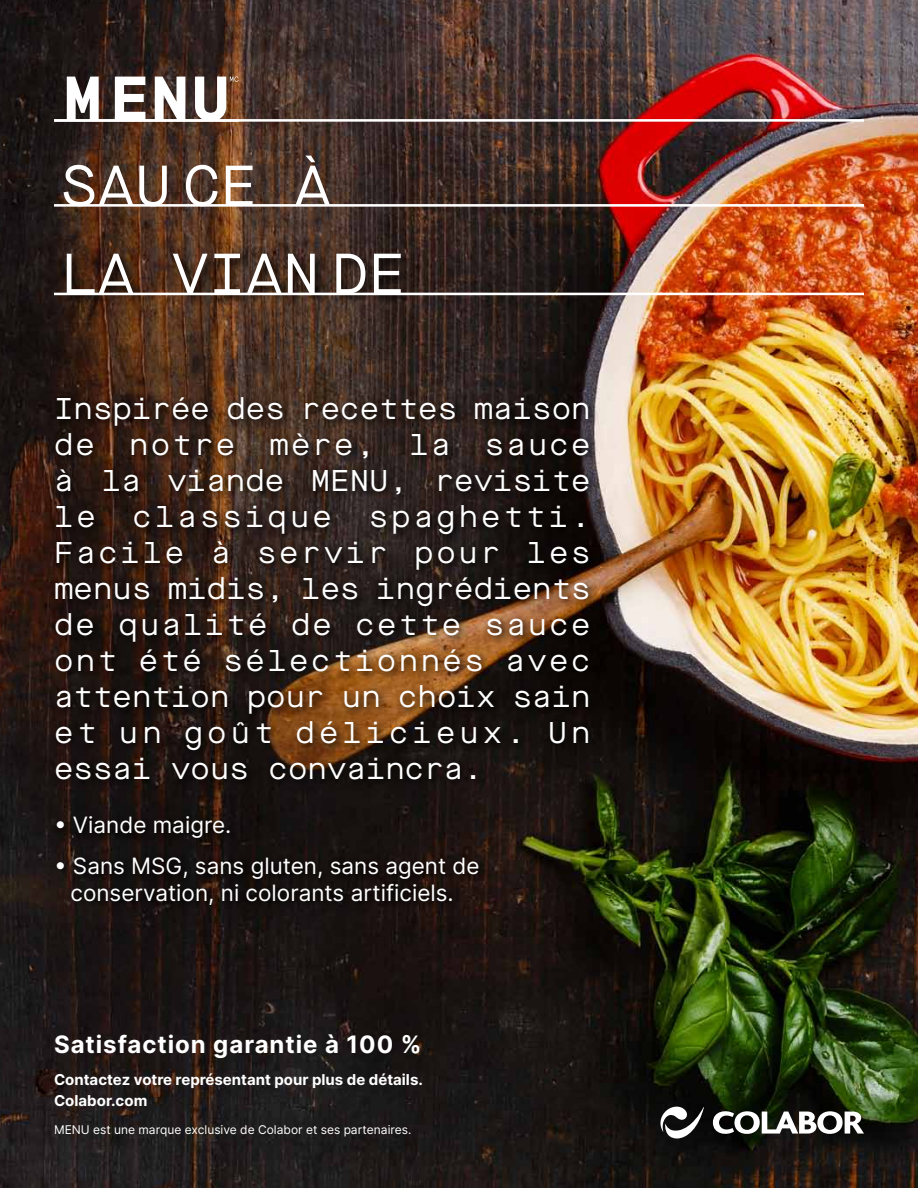
<style>
.page{position:relative;width:918px;height:1188px;background:#fff}
.page>*{position:absolute;margin:0;border:0;box-sizing:border-box;transform-origin:0 0}
.t1{font:57px/88.1px "Maison Neue Mono";color:#fff}
.t2{font:30px/36px "Maison Neue Mono";color:#fff;text-align:justify}
.t3{font:700 24px "Inter";letter-spacing:.04em;color:#fff}
.t4{font:22.5px/27px "Inter";color:#fff;text-align:center}
.t5{font:700 15px/21.6px "Inter";color:#fff}
.t6{font:12px "Inter";color:#fff}
</style>
<div class="page">
<img style="left:0;top:0;width:918px;height:1188px">
<svg style="left:50px;top:393px;width:548px;height:521px;background:#2a1c13"></svg>
<svg style="left:713px;top:1109px;width:151px;height:27px"></svg>
<svg style="left:659px;top:1105px;width:45px;height:33px"></svg>
<hr style="left:54px;top:119px;width:810px;height:3px;background:#fff">
<hr style="left:54px;top:204px;width:810px;height:3px;background:#fff">
<svg style="left:54px;top:76px;width:185px;height:46px"></svg>
<svg style="left:63px;top:250px;width:350px;height:56px;background:#412a1d"></svg>
<hr style="left:54px;top:293px;width:810px;height:2px;background:#fff">
<h1 class="t1" style="left:60px;top:141px;width:346px">SAU CE À<br>LA VIAN DE</h1>
<p class="t2" style="left:54px;top:391px;width:538px">Inspirée des recettes maison de notre mère, la sauce à la viande MENU, revisite le classique spaghetti.<br>Facile à servir pour les menus midis, les ingrédients de qualité de cette sauce ont été sélectionnés avec attention pour un choix sain et un goût délicieux. Un essai vous convaincra.</p>
<p class="t4" style="left:54px;top:811px;width:179px">• Viande maigre.</p>
<p class="t4" style="left:54px;top:852px;width:427px">• Sans MSG, sans gluten, sans agent de conservation, ni colorants artificiels.</p>
<p class="t3" style="left:54px;top:1027px;width:369px">Satisfaction garantie à 100 %</p>
<p class="t5" style="left:54px;top:1068px;width:370px">Contactez votre représentant pour plus de détails.<br>Colabor.com</p>
<p class="t6" style="left:54px;top:1121px;width:359px">MENU est une marque exclusive de Colabor et ses partenaires.</p>
</div>
